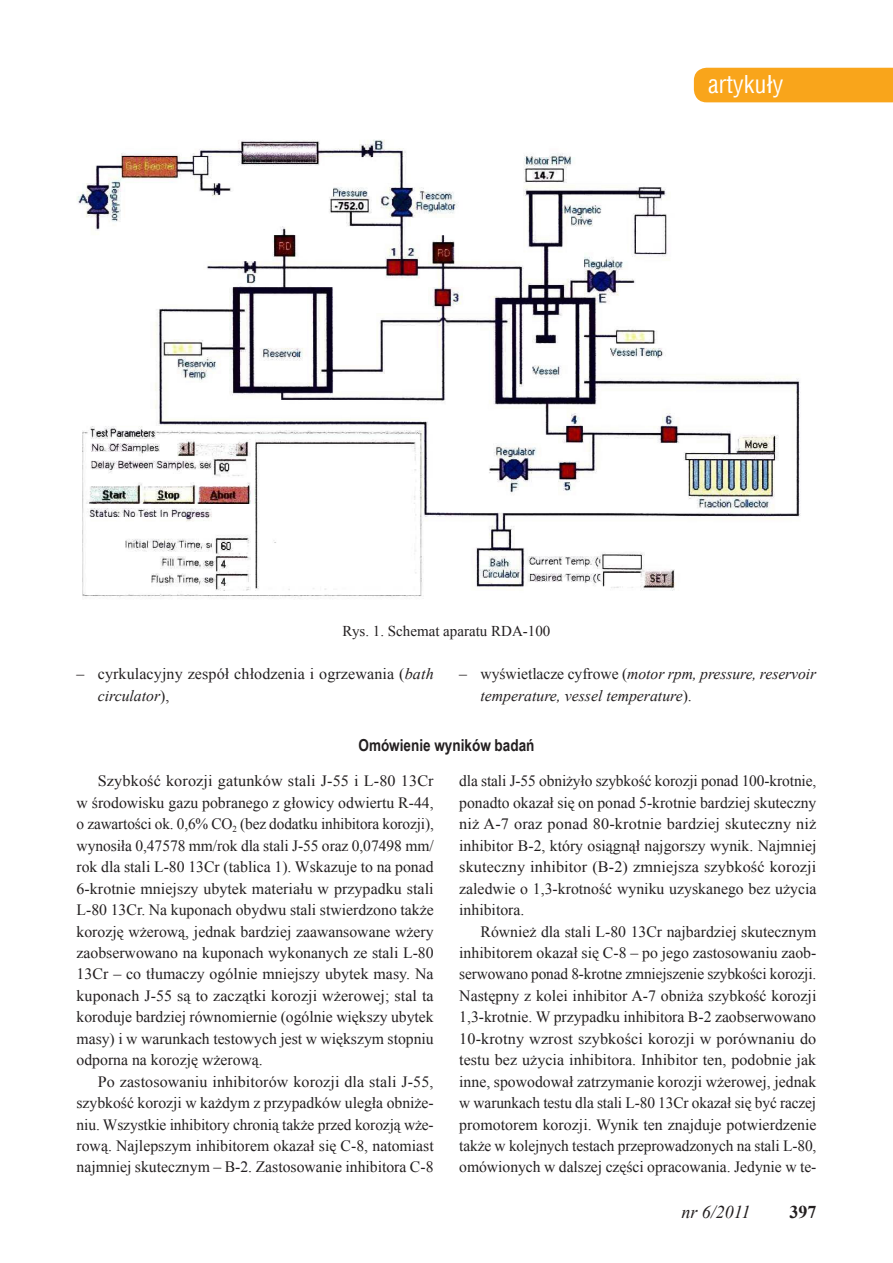
<style>
.page{position:relative;width:893px;height:1263px;background:#fff}
.page>*{position:absolute;margin:0;border:0;box-sizing:border-box;transform-origin:0 0}
.t1{font:24px "Switzerland Condensed";color:#fff}
.t2{font:italic 18px "Times New Roman";color:#231f20}
.t3{font:700 18px "Times New Roman";color:#231f20}
.t4{font:700 16.5px "Arial Narrow";color:#231f20}
.t5{font:15.75px/21.5px "Times New Roman";color:#231f20;text-align:justify}
.t6{font:italic 15.75px/21.5px "Times New Roman";color:#231f20}
.t7{font:15px "Times New Roman";color:#231f20}
.s1{font-style:italic}
.s2{font-style:normal}
</style>
<div class="page">
<div style="left:694px;top:68px;width:199px;height:34px;background:#f9a51b"></div>
<img style="left:77px;top:139px;width:724px;height:459px">
<h1 class="t1" style="left:708px;top:70px;width:77px">artykuły</h1>
<p class="t7" style="left:343px;top:620px;width:209px">Rys. 1. Schemat aparatu RDA-100</p>
<p class="t5" style="left:98px;top:663px;width:337px;text-indent:-21px">– cyrkulacyjny zespół chłodzenia i ogrzewania (<span class="s1">bath circulator</span>),</p>
<p class="t6" style="left:480px;top:663px;width:337px;text-indent:-21px"><span class="s2">– wyświetlacze cyfrowe (</span>motor rpm, pressure, reservoir temperature, vessel temperature<span class="s2">).</span></p>
<p class="t4" style="left:358px;top:732px;width:177px">Omówienie wyników badań</p>
<p class="t5" style="left:77px;top:770px;width:359px;text-indent:21px">Szybkość korozji gatunków stali J-55 i L-80 13Cr w środowisku gazu pobranego z głowicy odwiertu R-44, o zawartości ok. 0,6% CO<sub>2</sub> (bez dodatku inhibitora korozji), wynosiła 0,47578 mm/rok dla stali J-55 oraz 0,07498 mm/ rok dla stali L-80 13Cr (tablica 1). Wskazuje to na ponad 6-krotnie mniejszy ubytek materiału w przypadku stali L-80 13Cr. Na kuponach obydwu stali stwierdzono także korozję wżerową, jednak bardziej zaawansowane wżery zaobserwowano na kuponach wykonanych ze stali L-80<br>13Cr – co tłumaczy ogólnie mniejszy ubytek masy. Na kuponach J-55 są to zaczątki korozji wżerowej; stal ta koroduje bardziej równomiernie (ogólnie większy ubytek masy) i w warunkach testowych jest w większym stopniu odporna na korozję wżerową.</p>
<p class="t5" style="left:77px;top:1070px;width:359px;text-indent:21px">Po zastosowaniu inhibitorów korozji dla stali J-55, szybkość korozji w każdym z przypadków uległa obniże&shy;niu. Wszystkie inhibitory chronią także przed korozją wże&shy;rową. Najlepszym inhibitorem okazał się C-8, natomiast najmniej skutecznym – B-2. Zastosowanie inhibitora C-8</p>
<p class="t5" style="left:459px;top:770px;width:359px">dla stali J-55 obniżyło szybkość korozji ponad 100-krotnie, ponadto okazał się on ponad 5-krotnie bardziej skuteczny niż A-7 oraz ponad 80-krotnie bardziej skuteczny niż inhibitor B-2, który osiągnął najgorszy wynik. Najmniej skuteczny inhibitor (B-2) zmniejsza szybkość korozji zaledwie o 1,3-krotność wyniku uzyskanego bez użycia inhibitora.</p>
<p class="t5" style="left:459px;top:920px;width:359px;text-indent:21px">Również dla stali L-80 13Cr najbardziej skutecznym inhibitorem okazał się C-8 – po jego zastosowaniu zaob&shy;serwowano ponad 8-krotne zmniejszenie szybkości korozji.<br>Następny z kolei inhibitor A-7 obniża szybkość korozji 1,3-krotnie. W przypadku inhibitora B-2 zaobserwowano 10-krotny wzrost szybkości korozji w porównaniu do testu bez użycia inhibitora. Inhibitor ten, podobnie jak inne, spowodował zatrzymanie korozji wżerowej, jednak w warunkach testu dla stali L-80 13Cr okazał się być raczej promotorem korozji. Wynik ten znajduje potwierdzenie także w kolejnych testach przeprowadzonych na stali L-80, omówionych w dalszej części opracowania. Jedynie w te-</p>
<p class="t2" style="left:681px;top:1200px;width:71px">nr 6/2011</p>
<p class="t3" style="left:789px;top:1199px;width:28px">397</p>
</div>
